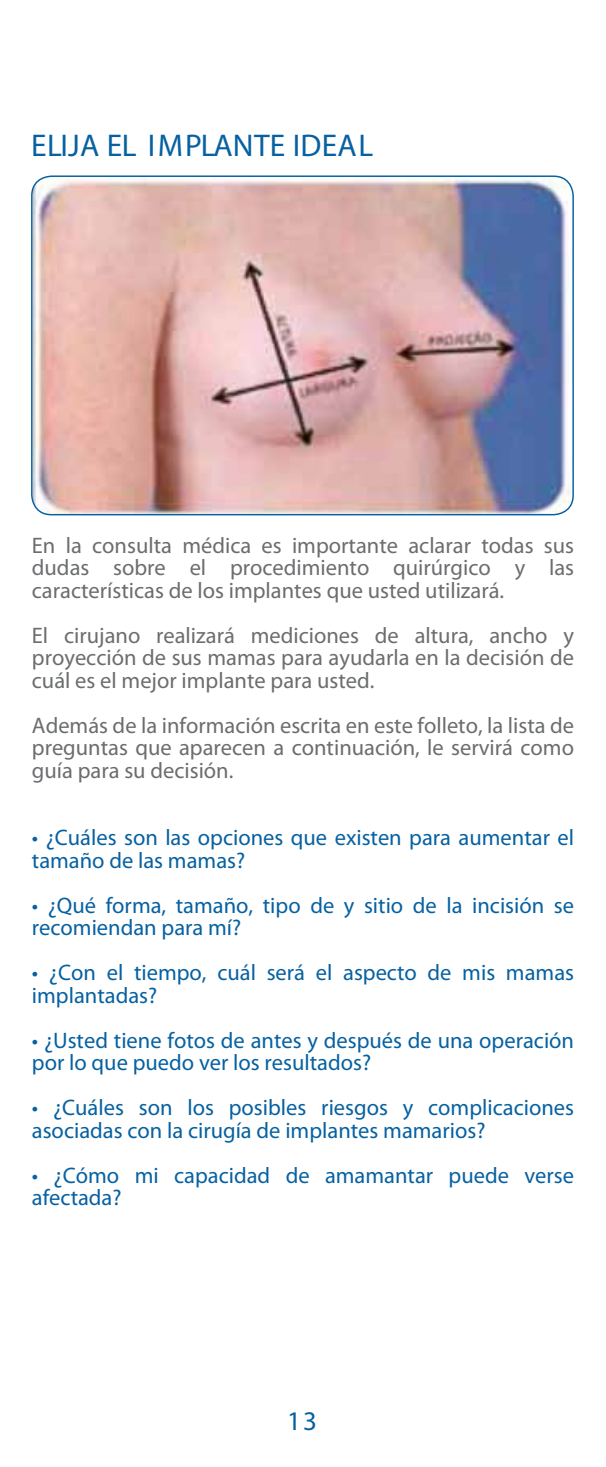
<style>
.page{position:relative;width:606px;height:1467px;background:#fff}
.page>*{position:absolute;margin:0;border:0;box-sizing:border-box;transform-origin:0 0}
.t1{font:31.5px "Myriad Pro";letter-spacing:.01em;color:#0761a1}
.t2{font:27px "Myriad Pro";color:#0761a1}
.t3{font:22.5px/22.5px "Myriad Pro";color:#0761a1}
.t4{font:22.5px/22.5px "Myriad Pro";color:#6b6d6f;text-align:justify}
</style>
<div class="page">
<img style="left:32px;top:177px;width:541px;height:338px">
<h1 class="t1" style="left:31px;top:126px;width:344px">ELIJA EL IMPLANTE IDEAL</h1>
<p class="t4" style="left:32px;top:534px;width:544px">En la consulta médica es importante aclarar todas sus dudas sobre el procedimiento quirúrgico y las características de los implantes que usted utilizará.</p>
<p class="t4" style="left:32px;top:624px;width:544px">El cirujano realizará mediciones de altura, ancho y proyección de sus mamas para ayudarla en la decisión de cuál es el mejor implante para usted.</p>
<p class="t4" style="left:32px;top:714px;width:544px">Además de la información escrita en este folleto, la lista de preguntas que aparecen a continuación, le servirá como guía para su decisión.</p>
<p class="t3" style="left:32px;top:826px;width:544px">• ¿Cuáles son las opciones que existen para aumentar el tamaño de las mamas?</p>
<p class="t3" style="left:32px;top:894px;width:544px">• ¿Qué forma, tamaño, tipo de y sitio de la incisión se recomiendan para mí?</p>
<p class="t3" style="left:32px;top:961px;width:544px">• ¿Con el tiempo, cuál será el aspecto de mis mamas implantadas?</p>
<p class="t3" style="left:32px;top:1029px;width:544px">• ¿Usted tiene fotos de antes y después de una operación por lo que puedo ver los resultados?</p>
<p class="t3" style="left:32px;top:1096px;width:544px">• ¿Cuáles son los posibles riesgos y complicaciones asociadas con la cirugía de implantes mamarios?</p>
<p class="t3" style="left:32px;top:1164px;width:544px">• ¿Cómo mi capacidad de amamantar puede verse afectada?</p>
<p class="t2" style="left:287px;top:1404px;width:31px">13</p>
</div>
